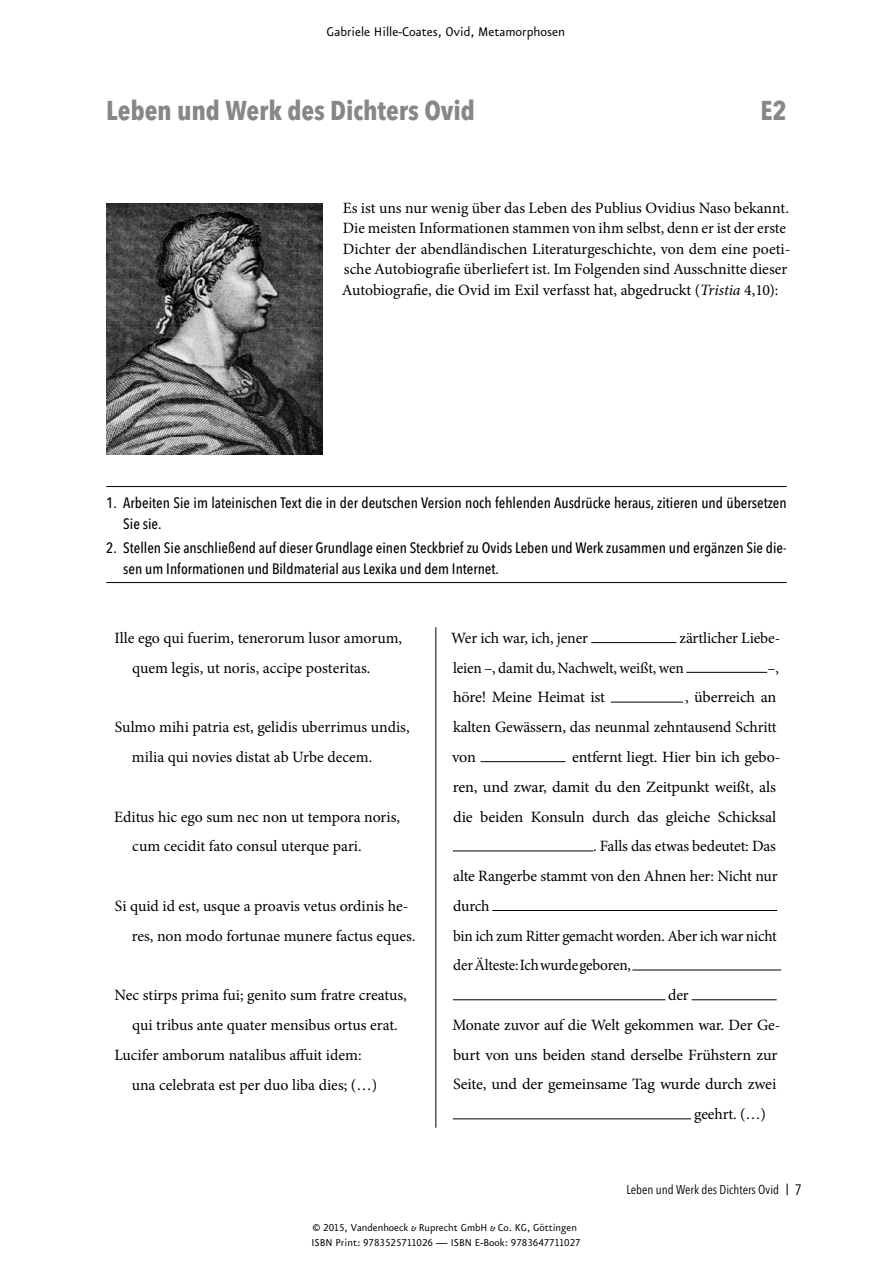
<style>
.page{position:relative;width:893px;height:1263px;background:#fff}
.page>*{position:absolute;margin:0;border:0;box-sizing:border-box;transform-origin:0 0}
._03_Kapitel_Inhalt{font:700 condensed 27px "Avenir Next LT Pro";letter-spacing:-.005em;color:#878787}
._20a_Latein{font:15.75px/29.7px "Minion Pro";letter-spacing:-.01em;color:#000}
._20_Lauftext_ohne_Ei{font:15.75px/20.4px "Minion Pro";color:#000}
.t1{font:500 condensed 15px/20.4px "Avenir Next LT Pro";color:#000}
.t2{font:15px "VR Eureka Sans";color:#000}
.t3{font:condensed 12.75px "Avenir Next LT Pro";color:#000}
.t4{font:12px "VR Eureka Sans";color:#000}
.s1{font-style:italic}
.s2{font-size:15px}
</style>
<div class="page">
<svg style="left:787px;top:1183px;width:1px;height:12px"></svg>
<hr style="left:106px;top:486px;width:681px;height:1px;background:#000">
<hr style="left:106px;top:582px;width:681px;height:1px;background:#000">
<hr style="left:435px;top:627px;width:1px;height:501px;background:#000">
<hr style="left:591px;top:642px;width:85px;height:1px;background:#000">
<hr style="left:686px;top:672px;width:81px;height:1px;background:#000">
<hr style="left:611px;top:702px;width:72px;height:1px;background:#000">
<hr style="left:480px;top:761px;width:86px;height:1px;background:#000">
<hr style="left:453px;top:850px;width:140px;height:1px;background:#000">
<hr style="left:492px;top:910px;width:285px;height:1px;background:#000">
<hr style="left:632px;top:970px;width:149px;height:1px;background:#000">
<hr style="left:453px;top:999px;width:212px;height:1px;background:#000">
<hr style="left:692px;top:999px;width:85px;height:1px;background:#000">
<hr style="left:453px;top:1118px;width:238px;height:1px;background:#000">
<img style="left:106px;top:203px;width:216px;height:252px">
<p class="t2" style="left:326px;top:25px;width:240px">Gabriele Hille-Coates, Ovid, Metamorphosen</p>
<p class="_03_Kapitel_Inhalt" style="left:106px;top:94px;width:370px">Leben und Werk des Dichters Ovid</p>
<p class="_03_Kapitel_Inhalt" style="left:761px;top:94px;width:28px">E2</p>
<p class="_20_Lauftext_ohne_Ei" style="left:342px;top:198px;width:450px">Es ist uns nur wenig über das Leben des Publius Ovidius Naso bekannt.<br>Die meisten Informationen stammen von ihm selbst, denn er ist der erste Dichter der abendländischen Literaturgeschichte, von dem eine poeti&shy;sche Autobiografie überliefert ist. Im Folgenden sind Ausschnitte dieser Autobiografie, die Ovid im Exil verfasst hat, abgedruckt (<span class="s1">Tristia</span> 4,10):</p>
<p class="t1" style="left:123px;top:493px;width:665px;text-indent:-17px">1. Arbeiten Sie im lateinischen Text die in der deutschen Version noch fehlenden Ausdrücke heraus, zitieren und übersetzen<br>Sie sie.</p>
<p class="t1" style="left:123px;top:538px;width:665px;text-indent:-17px">2. Stellen Sie anschließend auf dieser Grundlage einen Steckbrief zu Ovids Leben und Werk zusammen und ergänzen Sie die&shy;sen um Informationen und Bildmaterial aus Lexika und dem Internet.</p>
<p class="_20a_Latein" style="left:132px;top:623px;width:272px;text-indent:-18px">Ille ego qui fuerim, tenerorum lusor amorum, quem legis, ut noris, accipe posteritas.</p>
<p class="_20a_Latein" style="left:132px;top:712px;width:279px;text-indent:-17px">Sulmo mihi patria est, gelidis uberrimus undis, milia qui novies distat ab Urbe decem.</p>
<p class="_20a_Latein" style="left:132px;top:802px;width:269px;text-indent:-18px">Editus hic ego sum nec non ut tempora noris, cum cecidit fato consul uterque pari.</p>
<p class="_20a_Latein" style="left:132px;top:891px;width:285px;text-indent:-17px">Si quid id est, usque a proavis vetus ordinis he&shy;res, non modo fortunae munere factus eques.</p>
<p class="_20a_Latein" style="left:114px;top:980px;width:294px;text-align:center">Nec stirps prima fui; genito sum fratre creatus, qui tribus ante quater mensibus ortus erat.</p>
<p class="_20a_Latein" style="left:132px;top:1040px;width:247px;text-indent:-17px">Lucifer amborum natalibus affuit idem: una celebrata est per duo liba dies; (…)</p>
<p class="_20a_Latein" style="left:453px;top:623px;width:327px;text-indent:226px">zärtlicher Liebe&shy;leien –, damit du, Nachwelt, weißt, wen</p>
<p class="_20a_Latein" style="left:451px;top:623px;width:138px">Wer ich war, ich, jener</p>
<p class="_20a_Latein" style="left:768px;top:653px;width:13px">–,</p>
<p class="_20a_Latein" style="left:452px;top:683px;width:326px;text-align:justify;text-indent:233px">, überreich an kalten Gewässern, das neunmal zehntausend Schritt von</p>
<p class="_20a_Latein" style="left:453px;top:683px;width:154px">höre! Meine Heimat ist</p>
<p class="_20a_Latein" style="left:572px;top:742px;width:210px">entfernt liegt. Hier bin ich gebo-</p>
<p class="_20a_Latein" style="left:453px;top:772px;width:325px">ren, und zwar, damit du den Zeitpunkt weißt, als</p>
<p class="_20a_Latein" style="left:453px;top:802px;width:325px">die beiden Konsuln durch das gleiche Schicksal</p>
<p class="_20a_Latein" style="left:593px;top:831px;width:184px">. Falls das etwas bedeutet: Das</p>
<p class="_20a_Latein" style="left:453px;top:861px;width:326px">alte Rangerbe stammt von den Ahnen her: Nicht nur</p>
<p class="_20a_Latein" style="left:453px;top:891px;width:38px">durch</p>
<p class="_20a_Latein" style="left:453px;top:921px;width:325px">bin ich zum Ritter gemacht worden. Aber ich war nicht</p>
<p class="_20a_Latein" style="left:453px;top:950px;width:179px">der Älteste: Ich wurde geboren,</p>
<p class="_20a_Latein" style="left:668px;top:980px;width:22px">der</p>
<p class="_20a_Latein" style="left:452px;top:1010px;width:329px">Monate zuvor auf die Welt gekommen war. Der Ge-</p>
<p class="_20a_Latein" style="left:453px;top:1040px;width:326px">burt von uns beiden stand derselbe Frühstern zur</p>
<p class="_20a_Latein" style="left:453px;top:1070px;width:325px">Seite, und der gemeinsame Tag wurde durch zwei</p>
<p class="_20a_Latein" style="left:694px;top:1099px;width:73px">geehrt. (…)</p>
<p class="t3" style="left:626px;top:1181px;width:177px">Leben und Werk des Dichters Ovid <span class="s2">7</span></p>
<p class="t4" style="left:313px;top:1222px;width:266px">© 2015, Vandenhoeck &amp; Ruprecht GmbH &amp; Co. KG, Göttingen</p>
<p class="t4" style="left:311px;top:1237px;width:271px">ISBN Print: 9783525711026 — ISBN E-Book: 9783647711027</p>
</div>
